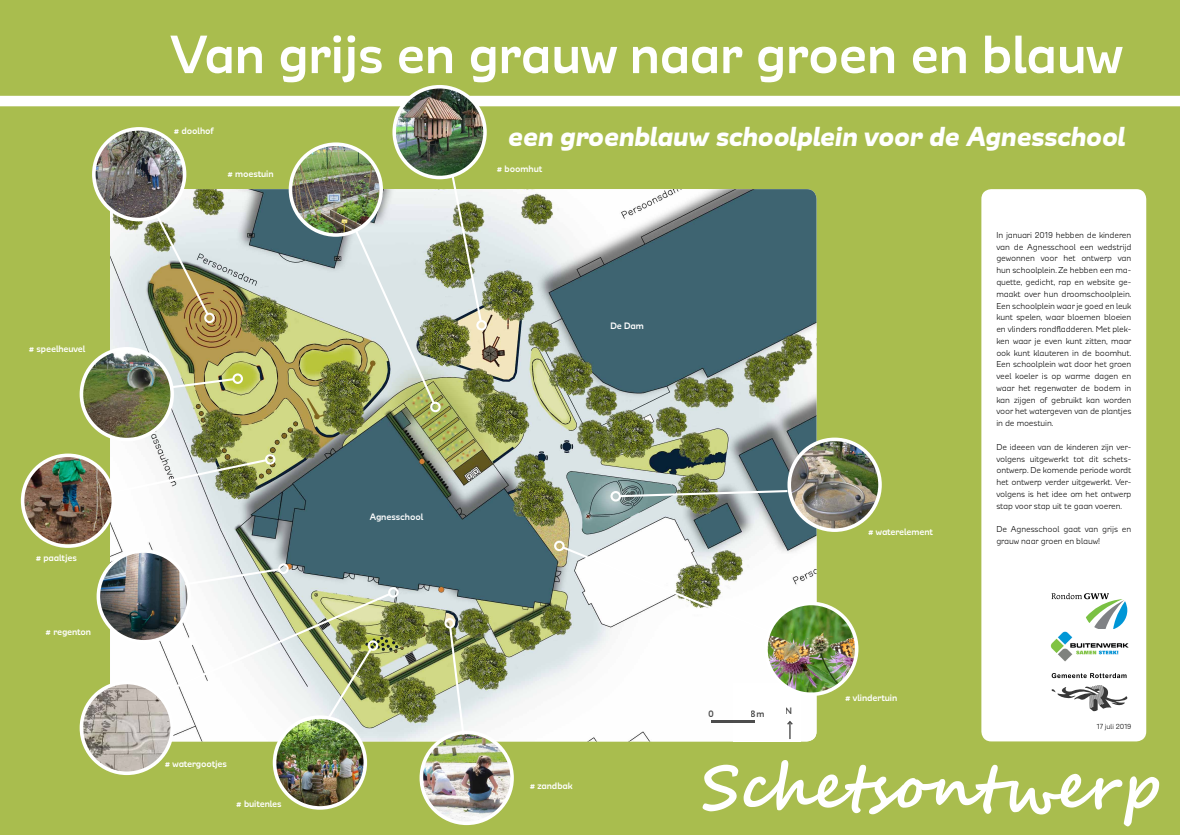
<style>
.page{position:relative;width:1180px;height:835px;background:#fff}
.page>*{position:absolute;margin:0;border:0;box-sizing:border-box;transform-origin:0 0}
.t1{font:700 61.6px "Modernica";color:#fff}
.t2{font:700 61.6px "Segoe Script";color:#fff}
.t3{font:italic 900 31.5px "Modernica";letter-spacing:-.015em;color:#fff}
.t4{font:700 10.67px "Modernica";letter-spacing:-.015em;color:#fff}
.t5{font:700 10.67px "Modernica";color:#000}
.t6{font:9.8px/11.8px "Modernica";letter-spacing:-.01em;color:#000;text-align:justify}
.t7{font:8.4px "Modernica";letter-spacing:-.005em;color:#000}
</style>
<div class="page">
<div style="left:0;top:0;width:1180px;height:834px;background:#a9bd4e"></div>
<div style="left:981px;top:189px;width:165px;height:552px;background:#fff;border-radius:10px"></div>
<img style="left:110px;top:189px;width:706px;height:552px">
<svg style="left:1051px;top:593px;width:76px;height:36px"></svg>
<svg style="left:1051px;top:673px;width:75px;height:4px"></svg>
<img style="left:1050px;top:631px;width:79px;height:31px">
<svg style="left:1051px;top:677px;width:77px;height:34px"></svg>
<img style="left:353px;top:228px;width:83px;height:178px">
<div style="left:430px;top:401px;width:11px;height:11px;border:2px solid #fff;border-radius:50%"></div>
<div style="left:733px;top:682px;width:67px;height:59px;background:#fff"></div>
<div style="left:0;top:96px;width:1180px;height:10px;background:#fff"></div>
<img style="left:94px;top:129px;width:91px;height:90px">
<div style="left:92px;top:127px;width:94px;height:94px;border:4px solid #fff;border-radius:50%"></div>
<img style="left:394px;top:87px;width:91px;height:90px">
<div style="left:392px;top:85px;width:95px;height:94px;border:4px solid #fff;border-radius:50%"></div>
<img style="left:290px;top:144px;width:91px;height:91px;border-radius:45px">
<div style="left:289px;top:142px;width:94px;height:95px;border:4px solid #fff;border-radius:50%"></div>
<img style="left:81px;top:349px;width:91px;height:90px">
<div style="left:80px;top:347px;width:94px;height:94px;border:4px solid #fff;border-radius:50%"></div>
<img style="left:23px;top:455px;width:90px;height:89px">
<div style="left:21px;top:453px;width:94px;height:95px;border:4px solid #fff;border-radius:50%"></div>
<img style="left:98px;top:551px;width:91px;height:90px;border-radius:45px">
<div style="left:97px;top:549px;width:94px;height:94px;border:4px solid #fff;border-radius:50%"></div>
<img style="left:789px;top:439px;width:91px;height:91px;border-radius:45px">
<div style="left:787px;top:437px;width:95px;height:95px;border:4px solid #fff;border-radius:50%"></div>
<img style="left:421px;top:732px;width:91px;height:91px;border-radius:45px">
<div style="left:419px;top:730px;width:95px;height:94px;border:4px solid #fff;border-radius:50%"></div>
<img style="left:154px;top:211px;width:56px;height:106px">
<div style="left:204px;top:312px;width:11px;height:11px;border:2px solid #fff;border-radius:50%"></div>
<svg style="left:169px;top:377px;width:67px;height:12px"></svg>
<div style="left:232px;top:373px;width:11px;height:11px;border:2px solid #fff;border-radius:50%"></div>
<img style="left:112px;top:457px;width:157px;height:37px">
<div style="left:265px;top:454px;width:10px;height:10px;border:2px solid #fff;border-radius:50%"></div>
<div style="left:278px;top:563px;width:11px;height:11px;border:2px solid #fff;border-radius:50%"></div>
<svg style="left:560px;top:544px;width:211px;height:89px"></svg>
<div style="left:554px;top:540px;width:10px;height:11px;border:2px solid #fff;border-radius:50%"></div>
<svg style="left:618px;top:489px;width:171px;height:9px"></svg>
<div style="left:610px;top:491px;width:11px;height:10px;border:2px solid #fff;border-radius:50%"></div>
<svg style="left:450px;top:172px;width:33px;height:151px"></svg>
<div style="left:476px;top:320px;width:11px;height:10px;border:2px solid #fff;border-radius:50%"></div>
<svg style="left:448px;top:625px;width:17px;height:112px"></svg>
<div style="left:444px;top:618px;width:11px;height:10px;border:2px solid #fff;border-radius:50%"></div>
<img style="left:145px;top:567px;width:247px;height:156px">
<div style="left:388px;top:587px;width:11px;height:10px;border:2px solid #fff;border-radius:50%"></div>
<img style="left:81px;top:682px;width:91px;height:91px;border-radius:45px">
<div style="left:80px;top:680px;width:94px;height:94px;border:4px solid #fff;border-radius:50%"></div>
<img style="left:274px;top:717px;width:91px;height:90px">
<div style="left:273px;top:715px;width:94px;height:94px;border:4px solid #fff;border-radius:50%"></div>
<img style="left:766px;top:603px;width:90px;height:91px;border-radius:45px">
<div style="left:764px;top:601px;width:94px;height:95px;border:4px solid #fff;border-radius:50%"></div>
<hr style="left:711px;top:719px;width:43px;height:3px;background:#000">
<svg style="left:787px;top:721px;width:6px;height:18px"></svg>
<p class="t4" style="left:29px;top:344px;width:58px"># speelheuvel</p>
<p class="t4" style="left:36px;top:553px;width:43px"># paaltjes</p>
<p class="t4" style="left:46px;top:626px;width:47px"># regenton</p>
<h1 class="t1" style="left:171px;top:26px;width:952px">Van grijs en grauw naar groen en blauw</h1>
<p class="t4" style="left:174px;top:126px;width:41px"># doolhof</p>
<p class="t4" style="left:227px;top:169px;width:48px"># moestuin</p>
<p class="t4" style="left:165px;top:758px;width:64px"># watergootjes</p>
<p class="t4" style="left:236px;top:799px;width:47px"># buitenles</p>
<p class="t4" style="left:370px;top:511px;width:55px">Agnesschool</p>
<h2 class="t3" style="left:508px;top:122px;width:619px">een groenblauw schoolplein voor de Agnesschool</h2>
<p class="t4" style="left:497px;top:164px;width:47px"># boomhut</p>
<p class="t4" style="left:610px;top:320px;width:35px">De Dam</p>
<p class="t4" style="left:868px;top:526px;width:66px"># waterelement</p>
<p class="t6" style="left:996px;top:229px;width:136px">In januari 2019 hebben de kinderen van de Agnesschool een wedstrijd gewonnen voor het ontwerp van hun schoolplein. Ze hebben een ma&shy;quette, gedicht, rap en website ge&shy;maakt over hun droomschoolplein.<br>Een schoolplein waar je goed en leuk kunt spelen, waar bloemen bloeien en vlinders rondfladderen. Met plek&shy;ken waar je even kunt zitten, maar ook kunt klauteren in de boomhut.<br>Een schoolplein wat door het groen veel koeler is op warme dagen en waar het regenwater de bodem in kan zijgen of gebruikt kan worden voor het watergeven van de plantjes in de moestuin.</p>
<p class="t6" style="left:996px;top:441px;width:136px">De ideeen van de kinderen zijn ver&shy;volgens uitgewerkt tot dit schets&shy;ontwerp. De komende periode wordt het ontwerp verder uitgewerkt. Ver&shy;volgens is het idee om het ontwerp stap voor stap uit te gaan voeren.</p>
<p class="t6" style="left:996px;top:523px;width:136px">De Agnesschool gaat van grijs en grauw naar groen en blauw!</p>
<p class="t4" style="left:530px;top:780px;width:45px"># zandbak</p>
<p class="t5" style="left:708px;top:708px;width:7px">0</p>
<p class="t5" style="left:751px;top:708px;width:15px">8m</p>
<p class="t5" style="left:786px;top:705px;width:8px">N</p>
<p class="t4" style="left:845px;top:692px;width:54px"># vlindertuin</p>
<p class="t7" style="left:1097px;top:722px;width:36px">17 juli 2019</p>
<h1 class="t2" style="left:702px;top:736px;width:459px">Schetsontwerp</h1>
</div>
